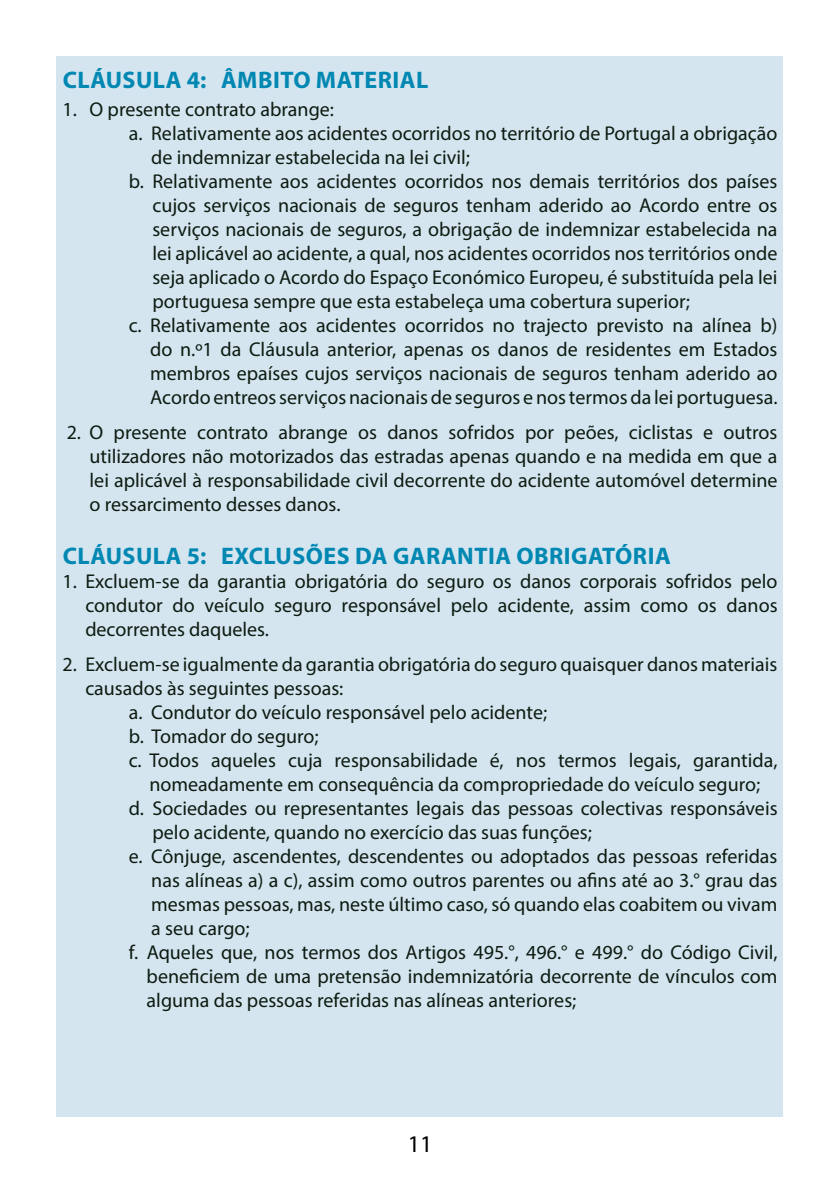
<style>
.page{position:relative;width:840px;height:1191px;background:#fff}
.page>*{position:absolute;margin:0;border:0;box-sizing:border-box;transform-origin:0 0}
.t1{font:700 24px "Myriad Pro";letter-spacing:.02em;color:#0087b2}
.t2{font:24px "Myriad Pro";color:#000}
.t3{font:20px/24px "Myriad Pro";color:#0e1b11;text-align:justify}
</style>
<div class="page">
<div style="left:57px;top:57px;width:725px;height:1060px;background:#d4e5ef"></div>
<p class="t1" style="left:63px;top:64px;width:367px">CLÁUSULA 4: ÂMBITO MATERIAL</p>
<p class="t3" style="left:62px;top:96px;width:273px">1. O presente contrato abrange:</p>
<p class="t3" style="left:151px;top:120px;width:627px;text-indent:-22px">a. Relativamente aos acidentes ocorridos no território de Portugal a obrigação de indemnizar estabelecida na lei civil;</p>
<p class="t3" style="left:152px;top:168px;width:626px;text-indent:-24px">b. Relativamente aos acidentes ocorridos nos demais territórios dos países cujos serviços nacionais de seguros tenham aderido ao Acordo entre os serviços nacionais de seguros, a obrigação de indemnizar estabelecida na lei aplicável ao acidente, a qual, nos acidentes ocorridos nos territórios onde seja aplicado o Acordo do Espaço Económico Europeu, é substituída pela lei portuguesa sempre que esta estabeleça uma cobertura superior;</p>
<p class="t3" style="left:150px;top:312px;width:628px;text-indent:-21px">c. Relativamente aos acidentes ocorridos no trajecto previsto na alínea b) do n.º1 da Cláusula anterior, apenas os danos de residentes em Estados membros epaíses cujos serviços nacionais de seguros tenham aderido ao Acordo entreos serviços nacionais de seguros e nos termos da lei portuguesa.</p>
<p class="t3" style="left:89px;top:420px;width:689px;text-indent:-23px">2. O presente contrato abrange os danos sofridos por peões, ciclistas e outros utilizadores não motorizados das estradas apenas quando e na medida em que a lei aplicável à responsabilidade civil decorrente do acidente automóvel determine o ressarcimento desses danos.</p>
<p class="t1" style="left:63px;top:540px;width:609px">CLÁUSULA 5: EXCLUSÕES DA GARANTIA OBRIGATÓRIA</p>
<p class="t3" style="left:85px;top:569px;width:693px;text-indent:-23px">1. Excluem-se da garantia obrigatória do seguro os danos corporais sofridos pelo condutor do veículo seguro responsável pelo acidente, assim como os danos decorrentes daqueles.</p>
<p class="t3" style="left:85px;top:652px;width:693px;text-indent:-23px">2. Excluem-se igualmente da garantia obrigatória do seguro quaisquer danos materiais causados às seguintes pessoas:</p>
<p class="t3" style="left:129px;top:700px;width:419px">a. Condutor do veículo responsável pelo acidente;</p>
<p class="t3" style="left:129px;top:724px;width:191px">b. Tomador do seguro;</p>
<p class="t3" style="left:129px;top:748px;width:649px;text-align:center">c. Todos aqueles cuja responsabilidade é, nos termos legais, garantida, nomeadamente em consequência da compropriedade do veículo seguro;</p>
<p class="t3" style="left:152px;top:796px;width:626px;text-indent:-24px">d. Sociedades ou representantes legais das pessoas colectivas responsáveis pelo acidente, quando no exercício das suas funções;</p>
<p class="t3" style="left:151px;top:844px;width:627px;text-indent:-22px">e. Cônjuge, ascendentes, descendentes ou adoptados das pessoas referidas nas alíneas a) a c), assim como outros parentes ou afins até ao 3.° grau das mesmas pessoas, mas, neste último caso, só quando elas coabitem ou vivam a seu cargo;</p>
<p class="t3" style="left:146px;top:940px;width:632px;text-indent:-18px">f. Aqueles que, nos termos dos Artigos 495.°, 496.° e 499.° do Código Civil, beneficiem de uma pretensão indemnizatória decorrente de vínculos com alguma das pessoas referidas nas alíneas anteriores;</p>
<p class="t2" style="left:407px;top:1129px;width:26px">11</p>
</div>
